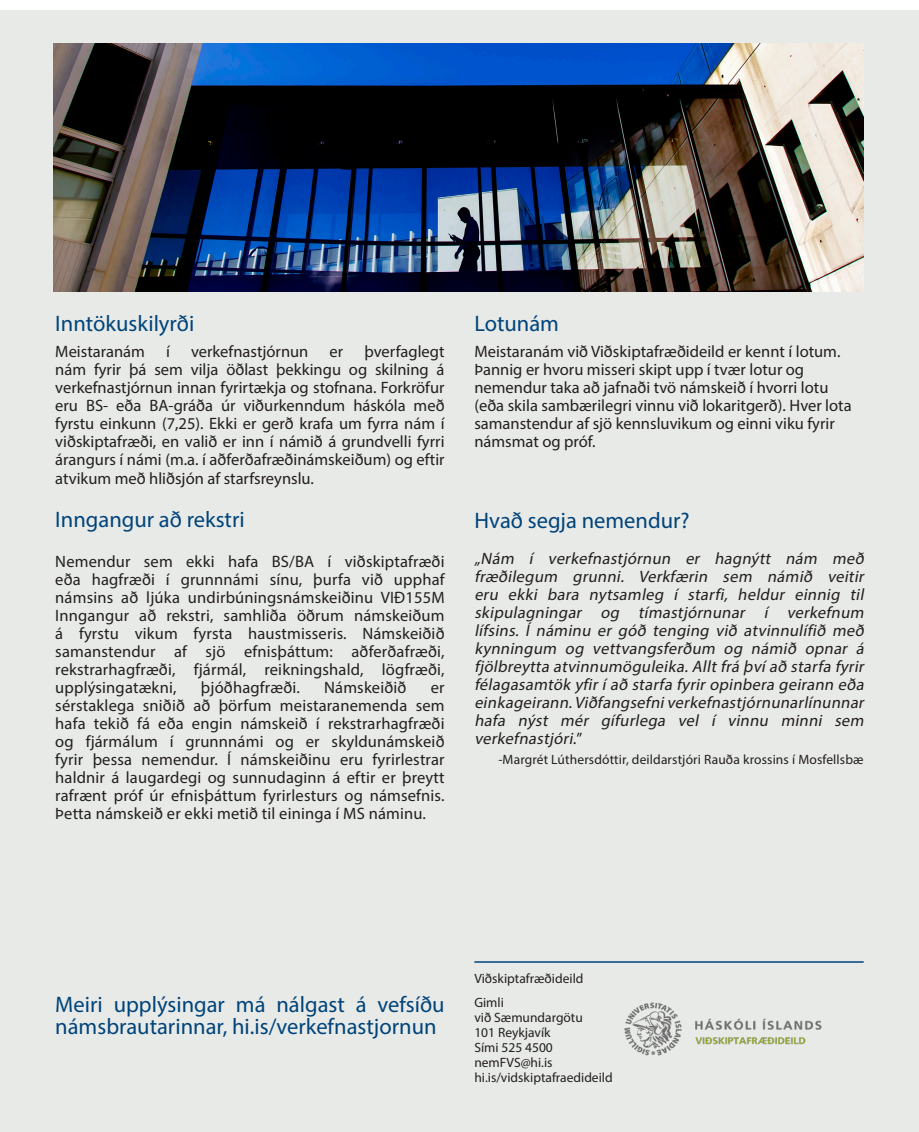
<style>
.page{position:relative;width:919px;height:1132px;background:#fff}
.page>*{position:absolute;margin:0;border:0;box-sizing:border-box;transform-origin:0 0}
.mm{font:22.5px/22.5px "Myriad Pro";color:#00447b}
.fs{font:22.5px "Myriad Pro";color:#00447b}
.mm-2{font:16.5px/18px "Myriad Pro";color:#231f20;text-align:justify}
.mm-3{font:italic 16.5px/18px "Myriad Pro";letter-spacing:.02em;color:#231f20;text-align:justify}
.mm-4{font:13.5px "Myriad Pro";color:#231f20}
.s1{font-style:normal}
</style>
<div class="page">
<div style="left:0;top:11px;width:918px;height:1120px;background:#e8eae7"></div>
<img style="left:54px;top:43px;width:809px;height:249px">
<hr style="left:474px;top:960px;width:389px;height:2px;background:#00447b">
<img style="left:624px;top:1002px;width:198px;height:54px">
<p class="mm" style="left:55px;top:311px;width:141px">Inntökuskilyrði</p>
<p class="mm-2" style="left:55px;top:342px;width:91px">Meistaranám</p>
<p class="mm-2" style="left:166px;top:342px;width:5px">í</p>
<p class="mm-2" style="left:191px;top:342px;width:119px">verkefnastjórnun</p>
<p class="mm-2" style="left:329px;top:342px;width:15px">er</p>
<p class="mm-2" style="left:55px;top:342px;width:391px;text-indent:309px">þverfaglegt nám fyrir þá sem vilja öðlast þekkingu og skilning á verkefnastjórnun innan fyrirtækja og stofnana. Forkröfur eru BS- eða BA-gráða úr viðurkenndum háskóla með fyrstu einkunn (7,25). Ekki er gerð krafa um fyrra nám í viðskiptafræði, en valið er inn í námið á grundvelli fyrri árangurs í námi (m.a. í aðferðafræðinámskeiðum) og eftir atvikum með hliðsjón af starfsreynslu.</p>
<p class="mm" style="left:55px;top:508px;width:191px">Inngangur að rekstri</p>
<p class="mm-2" style="left:55px;top:551px;width:391px">Nemendur sem ekki hafa BS/BA í viðskiptafræði eða hagfræði í grunnnámi sínu, þurfa við upphaf námsins að ljúka undirbúningsnámskeiðinu VIÐ155M Inngangur að rekstri, samhliða öðrum námskeiðum á fyrstu vikum fyrsta haustmisseris. Námskeiðið samanstendur af sjö efnisþáttum: aðferðafræði, rekstrarhagfræði, fjármál, reikningshald, lögfræði, upplýsingatækni,</p>
<p class="mm-2" style="left:201px;top:677px;width:100px">þjóðhagfræði.</p>
<p class="mm-2" style="left:324px;top:677px;width:84px">Námskeiðið</p>
<p class="mm-2" style="left:55px;top:677px;width:391px;text-indent:375px">er sérstaklega sniðið að þörfum meistaranemenda sem hafa tekið fá eða engin námskeið í rekstrarhagfræði og fjármálum í grunnnámi og er skyldunámskeið fyrir þessa nemendur. Í námskeiðinu eru fyrirlestrar haldnir á laugardegi og sunnudaginn á eftir er þreytt rafrænt próf úr efnisþáttum fyrirlesturs og námsefnis.<br>Þetta námskeið er ekki metið til eininga í MS náminu.</p>
<p class="fs" style="left:474px;top:309px;width:86px">Lotunám</p>
<p class="mm-2" style="left:474px;top:342px;width:379px;text-align:left">Meistaranám við Viðskiptafræðideild er kennt í lotum.<br>Þannig er hvoru misseri skipt upp í tvær lotur og nemendur taka að jafnaði tvö námskeið í hvorri lotu (eða skila sambærilegri vinnu við lokaritgerð). Hver lota samanstendur af sjö kennsluvikum og einni viku fyrir námsmat og próf.</p>
<p class="mm" style="left:474px;top:509px;width:217px">Hvað segja nemendur?</p>
<p class="mm-3" style="left:474px;top:549px;width:394px">„Nám í verkefnastjórnun er hagnýtt nám með fræðilegum grunni. Verkfærin sem námið veitir eru ekki bara nytsamleg í starfi, heldur einnig til skipulagningar og tímastjórnunar í verkefnum lífsins. Í náminu er góð tenging við atvinnulífið með kynningum og vettvangsferðum og námið opnar á fjölbreytta atvinnumöguleika.Alltfrá þvíað starfa fyrir félagasamtök yfiríað starfa fyriropinbera geirann eða einkageirann.Viðfangsefniverkefnastjórnunarlínunnar hafa nýst mér gífurlega vel í vinnu minni sem verkefnastjóri.<span class="s1">”</span></p>
<p class="mm-4" style="left:498px;top:750px;width:367px">-Margrét Lúthersdóttir, deildarstjóri Rauða krossins í Mosfellsbæ</p>
<p class="mm" style="left:55px;top:992px;width:391px">Meiri upplýsingar má nálgast á vefsíðu námsbrautarinnar, hi.is/verkefnastjornun</p>
<p class="mm-4" style="left:474px;top:970px;width:111px">Viðskiptafræðideild</p>
<p class="mm-4" style="left:474px;top:993px;width:31px">Gimli</p>
<p class="mm-4" style="left:474px;top:1008px;width:110px">við Sæmundargötu</p>
<p class="mm-4" style="left:474px;top:1023px;width:78px">101 Reykjavík</p>
<p class="mm-4" style="left:474px;top:1038px;width:80px">Sími 525 4500</p>
<p class="mm-4" style="left:474px;top:1053px;width:80px">nemFVS@hi.is</p>
<p class="mm-4" style="left:474px;top:1068px;width:140px">hi.is/vidskiptafraedideild</p>
</div>
